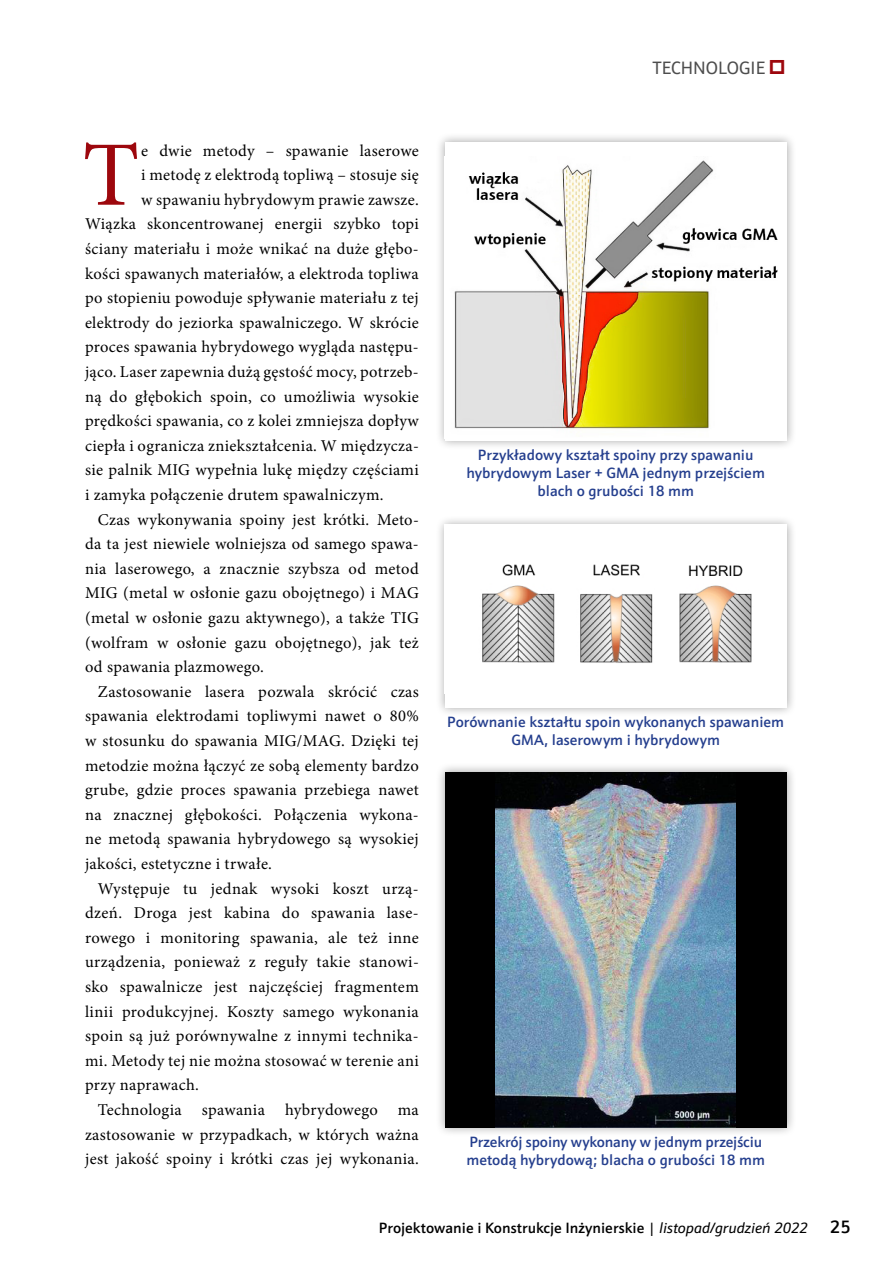
<style>
.page{position:relative;width:893px;height:1263px;background:#fff}
.page>*{position:absolute;margin:0;border:0;box-sizing:border-box;transform-origin:0 0}
.t1{font:92.25px "Minion Pro";color:#9d070d}
.t2{font:18px "Schnebel Sans ME";color:#4d4d4d}
.t3{font:16.5px "Minion Pro";letter-spacing:.02em;color:#000}
.t4{font:500 15px/18px "Schnebel Sans ME";color:#253f8e;text-align:center}
.t5{font:500 15px "Schnebel Sans ME";color:#000}
.s1{font-weight:400}
.s2{font-weight:400;font-style:italic}
.s3{font-size:18px}
</style>
<div class="page">
<div style="left:435px;top:133px;width:361px;height:318px;background:#000;opacity:.35"></div>
<div style="left:445px;top:142px;width:342px;height:299px;background:#fff"></div>
<img style="left:454px;top:160px;width:324px;height:270px">
<div style="left:435px;top:762px;width:361px;height:375px;background:#000;opacity:.35"></div>
<div style="left:445px;top:772px;width:342px;height:355px;background:#000"></div>
<img style="left:496px;top:772px;width:240px;height:355px">
<div style="left:435px;top:515px;width:361px;height:202px;background:#000;opacity:.35"></div>
<div style="left:445px;top:525px;width:342px;height:182px;background:#fff"></div>
<img style="left:482px;top:564px;width:270px;height:99px">
<h1 class="t1" style="left:82px;top:113px;width:58px">T</h1>
<p class="t3" style="left:141px;top:139px;width:279px">e dwie metody – spawanie laserowe</p>
<p class="t3" style="left:141px;top:164px;width:279px">i metodę z elektrodą topliwą – stosuje się</p>
<p class="t3" style="left:141px;top:188px;width:279px">w spawaniu hybrydowym prawie zawsze.</p>
<p class="t3" style="left:85px;top:213px;width:335px">Wiązka skoncentrowanej energii szybko topi</p>
<p class="t3" style="left:85px;top:238px;width:335px">ściany materiału i może wnikać na duże głębo-</p>
<p class="t3" style="left:85px;top:262px;width:335px">kości spawanych materiałów, a elektroda topliwa</p>
<p class="t3" style="left:85px;top:287px;width:335px">po stopieniu powoduje spływanie materiału z tej</p>
<p class="t3" style="left:85px;top:311px;width:335px">elektrody do jeziorka spawalniczego. W skrócie</p>
<p class="t3" style="left:85px;top:336px;width:335px">proces spawania hybrydowego wygląda następu-</p>
<p class="t3" style="left:85px;top:361px;width:335px">jąco. Laser zapewnia dużą gęstość mocy, potrzeb-</p>
<p class="t3" style="left:85px;top:385px;width:335px">ną do głębokich spoin, co umożliwia wysokie</p>
<p class="t3" style="left:85px;top:410px;width:335px">prędkości spawania, co z kolei zmniejsza dopływ</p>
<p class="t3" style="left:85px;top:434px;width:335px">ciepła i ogranicza zniekształcenia. W międzycza-</p>
<p class="t3" style="left:85px;top:459px;width:335px">sie palnik MIG wypełnia lukę między częściami</p>
<p class="t3" style="left:85px;top:484px;width:300px">i zamyka połączenie drutem spawalniczym.</p>
<p class="t3" style="left:98px;top:508px;width:323px">Czas wykonywania spoiny jest krótki. Meto-</p>
<p class="t3" style="left:85px;top:533px;width:335px">da ta jest niewiele wolniejsza od samego spawa-</p>
<p class="t3" style="left:85px;top:557px;width:335px">nia laserowego, a znacznie szybsza od metod</p>
<p class="t3" style="left:85px;top:582px;width:335px">MIG (metal w osłonie gazu obojętnego) i MAG</p>
<p class="t3" style="left:85px;top:607px;width:335px">(metal w osłonie gazu aktywnego), a także TIG</p>
<p class="t3" style="left:85px;top:631px;width:335px">(wolfram w osłonie gazu obojętnego), jak też</p>
<p class="t3" style="left:85px;top:656px;width:180px">od spawania plazmowego.</p>
<p class="t3" style="left:98px;top:680px;width:323px">Zastosowanie lasera pozwala skrócić czas</p>
<p class="t3" style="left:85px;top:705px;width:335px">spawania elektrodami topliwymi nawet o 80%</p>
<p class="t3" style="left:85px;top:730px;width:335px">w stosunku do spawania MIG/MAG. Dzięki tej</p>
<p class="t3" style="left:85px;top:754px;width:335px">metodzie można łączyć ze sobą elementy bardzo</p>
<p class="t3" style="left:85px;top:779px;width:335px">grube, gdzie proces spawania przebiega nawet</p>
<p class="t3" style="left:85px;top:803px;width:335px">na znacznej głębokości. Połączenia wykona-</p>
<p class="t3" style="left:85px;top:828px;width:335px">ne metodą spawania hybrydowego są wysokiej</p>
<p class="t3" style="left:85px;top:853px;width:188px">jakości, estetyczne i trwałe.</p>
<p class="t3" style="left:98px;top:877px;width:323px">Występuje tu jednak wysoki koszt urzą-</p>
<p class="t3" style="left:85px;top:902px;width:335px">dzeń. Droga jest kabina do spawania lase-</p>
<p class="t3" style="left:85px;top:926px;width:335px">rowego i monitoring spawania, ale też inne</p>
<p class="t3" style="left:85px;top:951px;width:335px">urządzenia, ponieważ z reguły takie stanowi-</p>
<p class="t3" style="left:85px;top:976px;width:335px">sko spawalnicze jest najczęściej fragmentem</p>
<p class="t3" style="left:85px;top:1000px;width:335px">linii produkcyjnej. Koszty samego wykonania</p>
<p class="t3" style="left:85px;top:1025px;width:335px">spoin są już porównywalne z innymi technika-</p>
<p class="t3" style="left:85px;top:1049px;width:335px">mi. Metody tej nie można stosować w terenie ani</p>
<p class="t3" style="left:85px;top:1074px;width:116px">przy naprawach.</p>
<p class="t3" style="left:98px;top:1099px;width:323px">Technologia spawania hybrydowego ma</p>
<p class="t3" style="left:85px;top:1123px;width:335px">zastosowanie w przypadkach, w których ważna</p>
<p class="t3" style="left:85px;top:1148px;width:335px">jest jakość spoiny i krótki czas jej wykonania.</p>
<p class="t2" style="left:653px;top:56px;width:114px">TECHNOLOGIE</p>
<p class="t4" style="left:467px;top:446px;width:300px">Przykładowy kształt spoiny przy spawaniu hybrydowym Laser + GMA jednym przejściem blach o grubości 18 mm</p>
<p class="t4" style="left:447px;top:712px;width:338px">Porównanie kształtu spoin wykonanych spawaniem<br>GMA, laserowym i hybrydowym</p>
<p class="t4" style="left:466px;top:1132px;width:300px;text-align:left">Przekrój spoiny wykonany w jednym przejściu metodą hybrydową; blacha o grubości 18 mm</p>
<p class="t5" style="left:379px;top:1217px;width:473px">Projektowanie i Konstrukcje Inżynierskie <span class="s1">|</span> <span class="s2">listopad/grudzień 2022</span> <span class="s3">25</span></p>
</div>
